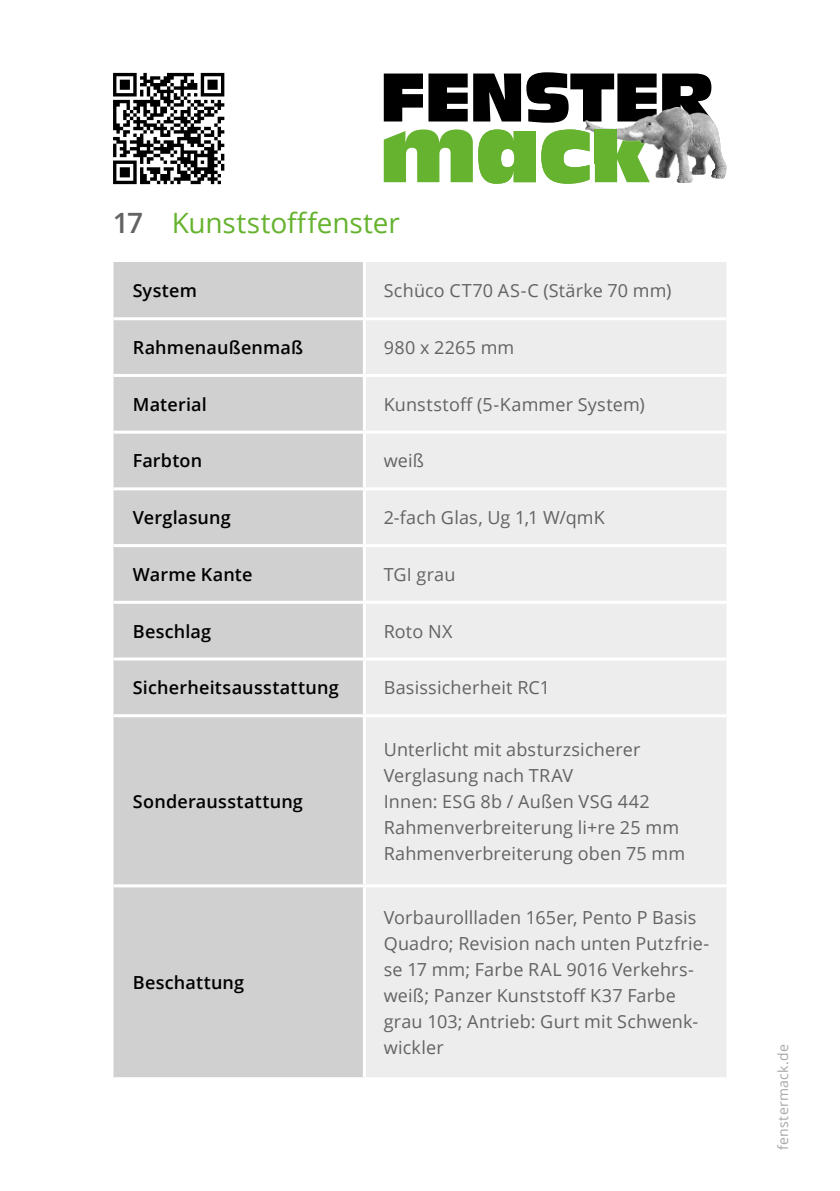
<style>
.page{position:relative;width:840px;height:1191px;background:#fff}
.page>*{position:absolute;margin:0;border:0;box-sizing:border-box;transform-origin:0 0}
.t1{font:28px "Open Sans";letter-spacing:-.005em;color:#65b32e}
.t2{font:600 28px "Open Sans";color:#646363}
.t3{font:18px/26px "Open Sans";letter-spacing:.01em;color:#646363}
.t4{font:600 18px "Open Sans";letter-spacing:.01em;color:#000}
.t5{font:14px "Open Sans";letter-spacing:.02em;color:#a8a8a7}
</style>
<div class="page">
<svg style="left:383px;top:129px;width:89px;height:53px"></svg>
<svg style="left:478px;top:129px;width:57px;height:55px;background:#7ebf51"></svg>
<svg style="left:541px;top:129px;width:109px;height:55px"></svg>
<svg style="left:383px;top:74px;width:84px;height:47px"></svg>
<svg style="left:473px;top:74px;width:47px;height:47px;background:#222"></svg>
<svg style="left:526px;top:72px;width:186px;height:51px"></svg>
<img style="left:585px;top:107px;width:141px;height:75px">
<div style="left:594px;top:129px;width:22px;height:35px;background:#65b32e"></div>
<div style="left:113px;top:262px;width:249px;height:815px;background:#d0d0d0"></div>
<div style="left:366px;top:262px;width:360px;height:815px;background:#ededed"></div>
<hr style="left:113px;top:317px;width:251px;height:3px;background:#fff">
<hr style="left:113px;top:374px;width:251px;height:3px;background:#fff">
<hr style="left:364px;top:374px;width:362px;height:3px;background:#fff">
<hr style="left:113px;top:431px;width:251px;height:3px;background:#fff">
<hr style="left:364px;top:431px;width:362px;height:3px;background:#fff">
<hr style="left:113px;top:487px;width:251px;height:3px;background:#fff">
<hr style="left:364px;top:487px;width:362px;height:3px;background:#fff">
<hr style="left:113px;top:544px;width:251px;height:3px;background:#fff">
<hr style="left:364px;top:544px;width:362px;height:3px;background:#fff">
<hr style="left:113px;top:601px;width:251px;height:3px;background:#fff">
<hr style="left:364px;top:601px;width:362px;height:3px;background:#fff">
<hr style="left:113px;top:657px;width:251px;height:3px;background:#fff">
<hr style="left:364px;top:657px;width:362px;height:3px;background:#fff">
<hr style="left:113px;top:714px;width:251px;height:3px;background:#fff">
<hr style="left:364px;top:714px;width:362px;height:3px;background:#fff">
<hr style="left:113px;top:884px;width:251px;height:3px;background:#fff">
<hr style="left:364px;top:884px;width:362px;height:3px;background:#fff">
<hr style="left:364px;top:317px;width:362px;height:3px;background:#fff">
<svg style="left:113px;top:72px;width:112px;height:113px"></svg>
<svg style="left:113px;top:73px;width:111px;height:111px"></svg>
<h1 class="t2" style="left:113px;top:204px;width:32px">17</h1>
<h1 class="t1" style="left:172px;top:204px;width:229px">Kunststofffenster</h1>
<p class="t4" style="left:133px;top:278px;width:66px">System</p>
<p class="t3" style="left:383px;top:277px;width:289px">Schüco CT70 AS-C (Stärke 70 mm)</p>
<p class="t4" style="left:133px;top:335px;width:172px">Rahmenaußenmaß</p>
<p class="t3" style="left:383px;top:334px;width:132px">980 x 2265 mm</p>
<p class="t4" style="left:133px;top:392px;width:75px">Material</p>
<p class="t3" style="left:383px;top:391px;width:262px">Kunststoff (5-Kammer System)</p>
<p class="t4" style="left:133px;top:448px;width:71px">Farbton</p>
<p class="t3" style="left:383px;top:447px;width:42px">weiß</p>
<p class="t4" style="left:133px;top:505px;width:99px">Verglasung</p>
<p class="t3" style="left:383px;top:504px;width:222px">2-fach Glas, Ug 1,1 W/qmK</p>
<p class="t4" style="left:133px;top:562px;width:121px">Warme Kante</p>
<p class="t3" style="left:383px;top:561px;width:73px">TGI grau</p>
<p class="t4" style="left:133px;top:618px;width:80px">Beschlag</p>
<p class="t3" style="left:383px;top:617px;width:70px">Roto NX</p>
<p class="t4" style="left:133px;top:675px;width:207px">Sicherheitsausstattung</p>
<p class="t3" style="left:383px;top:674px;width:168px">Basissicherheit RC1</p>
<p class="t4" style="left:133px;top:789px;width:171px">Sonderausstattung</p>
<p class="t4" style="left:133px;top:970px;width:113px">Beschattung</p>
<p class="t3" style="left:383px;top:735px;width:303px">Unterlicht mit absturzsicherer<br>Verglasung nach TRAV<br>Innen: ESG 8b / Außen VSG 442<br>Rahmenverbreiterung li+re 25 mm<br>Rahmenverbreiterung oben 75 mm</p>
<p class="t3" style="left:383px;top:904px;width:327px">Vorbaurollladen 165er, Pento P Basis<br>Quadro; Revision nach unten Putzfrie&shy;se 17 mm; Farbe RAL 9016 Verkehrs&shy;weiß; Panzer Kunststoff K37 Farbe grau 103; Antrieb: Gurt mit Schwenk&shy;wickler</p>
<p class="t5" style="left:773px;top:1149px;width:107px;rotate:-90deg">fenstermack.de</p>
</div>
